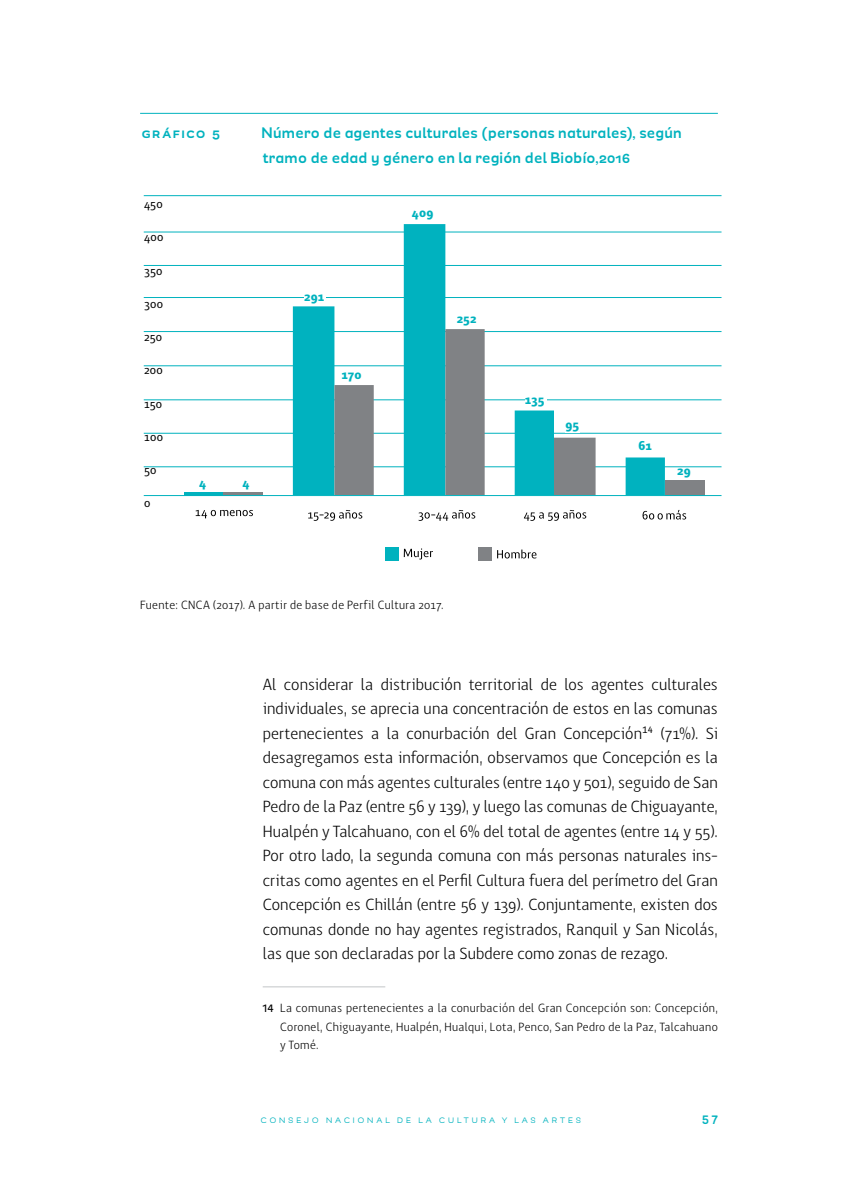
<style>
.page{position:relative;width:844px;height:1191px;background:#fff}
.page>*{position:absolute;margin:0;border:0;box-sizing:border-box;transform-origin:0 0}
.t1{font:700 17.5px/24.5px "Modernica";letter-spacing:.015em;color:#00b2be}
.t2{font:300 16.62px/24.5px "Antu";letter-spacing:.005em;color:#000;text-align:justify}
.t3{font:700 16.62px "Modernica";letter-spacing:.115em;color:#00b2be}
.t4{font:700 14px "Modernica";color:#00b2be}
.t5{font:700 12.95px "Antu";letter-spacing:.015em;color:#00b2be}
.t6{font:300 12.25px/18.4px "Antu";letter-spacing:.03em;color:#000;text-align:justify}
.t7{font:12.25px "Modernica";letter-spacing:.205em;color:#00b2be}
.t8{font:12.25px "Antu";color:#000}
.s1{font-size:16.62px}
.s2{font-family:"Modernica";font-weight:500}
</style>
<div class="page">
<hr style="left:140px;top:113px;width:577px;height:1px;background:#00b2be">
<hr style="left:262px;top:986px;width:123px;height:1px;background:#d1d3d4">
<hr style="left:144px;top:195px;width:577px;height:1px;background:#00b2be">
<hr style="left:144px;top:297px;width:577px;height:1px;background:#00b2be">
<hr style="left:144px;top:265px;width:577px;height:1px;background:#00b2be">
<hr style="left:144px;top:232px;width:577px;height:1px;background:#00b2be">
<hr style="left:144px;top:331px;width:577px;height:1px;background:#00b2be">
<hr style="left:144px;top:433px;width:577px;height:1px;background:#00b2be">
<hr style="left:144px;top:399px;width:577px;height:1px;background:#00b2be">
<hr style="left:144px;top:365px;width:577px;height:1px;background:#00b2be">
<hr style="left:144px;top:466px;width:577px;height:1px;background:#00b2be">
<svg style="left:293px;top:224px;width:371px;height:271px"></svg>
<svg style="left:334px;top:329px;width:261px;height:166px"></svg>
<svg style="left:642px;top:510px;width:44px;height:9px"></svg>
<svg style="left:524px;top:510px;width:62px;height:11px"></svg>
<svg style="left:418px;top:510px;width:57px;height:11px"></svg>
<svg style="left:308px;top:510px;width:54px;height:11px"></svg>
<svg style="left:196px;top:510px;width:57px;height:8px"></svg>
<svg style="left:403px;top:548px;width:30px;height:11px"></svg>
<div style="left:384px;top:547px;width:14px;height:14px;background:#00b2be"></div>
<svg style="left:497px;top:549px;width:39px;height:9px"></svg>
<div style="left:478px;top:547px;width:13px;height:14px;background:#808285"></div>
<div style="left:636px;top:415px;width:15px;height:8px;background:#fff"></div>
<div style="left:664px;top:480px;width:40px;height:15px;background:#808285"></div>
<div style="left:304px;top:291px;width:21px;height:10px;background:#fff"></div>
<div style="left:456px;top:313px;width:22px;height:10px;background:#fff"></div>
<div style="left:524px;top:394px;width:22px;height:9px;background:#fff"></div>
<div style="left:565px;top:419px;width:15px;height:14px;background:#fff"></div>
<hr style="left:184px;top:492px;width:39px;height:4px;background:#00b2be">
<hr style="left:223px;top:492px;width:39px;height:4px;background:#808285">
<hr style="left:144px;top:495px;width:577px;height:1px;background:#00b2be">
<p class="t3" style="left:142px;top:126px;width:80px">Gráfico 5</p>
<p class="t1" style="left:261px;top:121px;width:421px">Número de agentes culturales (personas naturales), según tramo de edad y género en la región del Biobío,<span class="s1">2016</span></p>
<p class="t8" style="left:144px;top:197px;width:20px">450</p>
<p class="t8" style="left:144px;top:230px;width:21px">400</p>
<p class="t8" style="left:144px;top:263px;width:20px">350</p>
<p class="t8" style="left:144px;top:297px;width:20px">300</p>
<p class="t8" style="left:144px;top:330px;width:20px">250</p>
<p class="t8" style="left:144px;top:363px;width:20px">200</p>
<p class="t8" style="left:144px;top:396px;width:20px">150</p>
<p class="t8" style="left:144px;top:430px;width:20px">100</p>
<p class="t8" style="left:144px;top:463px;width:14px">50</p>
<p class="t8" style="left:144px;top:496px;width:8px">0</p>
<p class="t5" style="left:199px;top:475px;width:9px">4</p>
<p class="t5" style="left:242px;top:475px;width:9px">4</p>
<p class="t5" style="left:304px;top:288px;width:22px">291</p>
<p class="t5" style="left:341px;top:367px;width:22px">170</p>
<p class="t5" style="left:411px;top:205px;width:23px">409</p>
<p class="t5" style="left:456px;top:310px;width:21px">252</p>
<p class="t6" style="left:140px;top:596px;width:305px">Fuente: CNCA (2017). A partir de base de Perfil Cultura 2017.</p>
<p class="t5" style="left:524px;top:391px;width:21px">135</p>
<p class="t5" style="left:565px;top:416px;width:15px">95</p>
<p class="t5" style="left:638px;top:438px;width:15px">61</p>
<p class="t5" style="left:677px;top:463px;width:15px">29</p>
<p class="t2" style="left:262px;top:672px;width:456px">Al considerar la distribución territorial de los agentes culturales individuales, se aprecia una concentración de estos en las comunas pertenecientes a la conurbación del Gran Concepción<sup>14</sup> (71%). Si desagregamos esta información, observamos que Concepción es la comuna con más agentes culturales (entre 140 y 501), seguido de San Pedro de la Paz (entre 56 y 139), y luego las comunas de Chiguayante, Hualpén y Talcahuano, con el 6% del total de agentes (entre 14 y 55).<br>Por otro lado, la segunda comuna con más personas naturales ins&shy;critas como agentes en el Perfil Cultura fuera del perímetro del Gran Concepción es Chillán (entre 56 y 139). Conjuntamente, existen dos comunas donde no hay agentes registrados, Ranquil y San Nicolás, las que son declaradas por la Subdere como zonas de rezago.</p>
<p class="t6" style="left:280px;top:999px;width:439px;text-indent:-17px"><span class="s2">14</span> La comunas pertenecientes a la conurbación del Gran Concepción son: Concepción, Coronel, Chiguayante, Hualpén, Hualqui, Lota, Penco, San Pedro de la Paz, Talcahuano y Tomé.</p>
<p class="t7" style="left:260px;top:1113px;width:322px">consejo nacional de la cultura y las artes</p>
<p class="t4" style="left:701px;top:1113px;width:18px">57</p>
</div>
